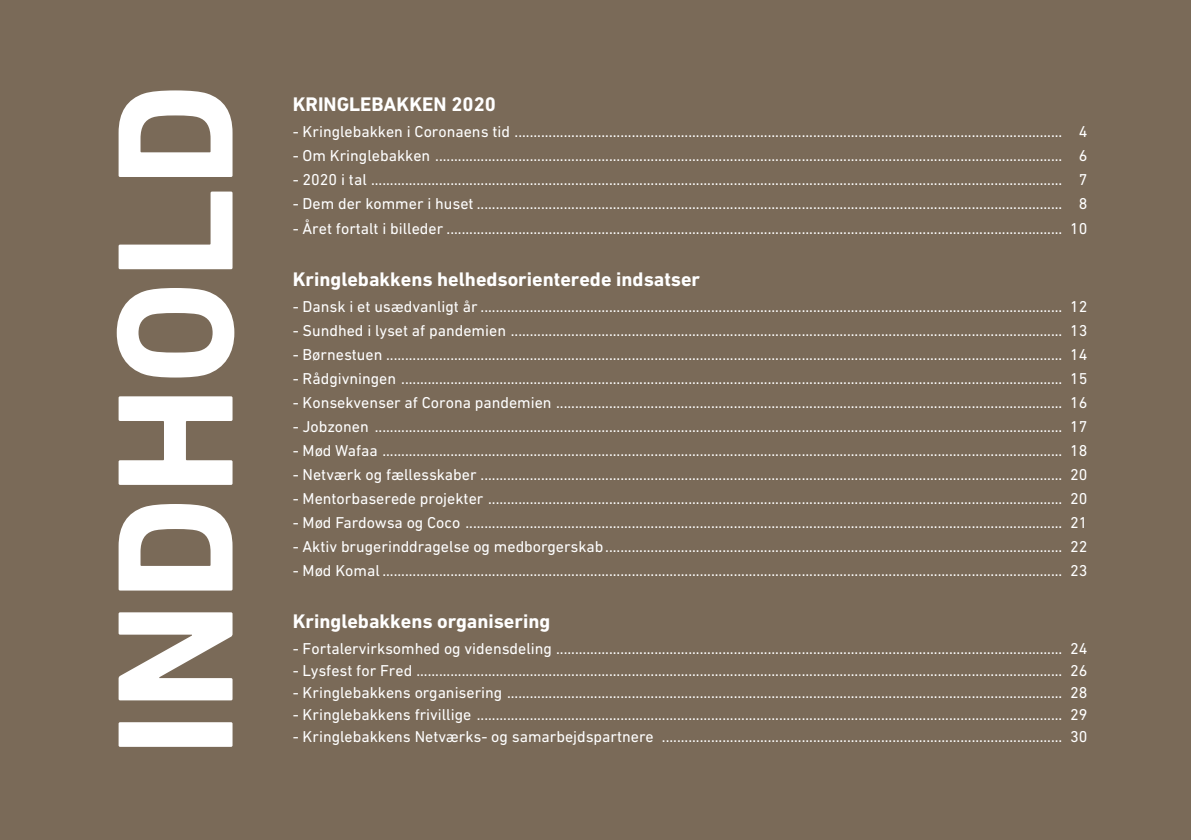
<style>
.page{position:relative;width:1191px;height:840px;background:#fff}
.page>*{position:absolute;margin:0;border:0;box-sizing:border-box;transform-origin:0 0}
.t1{font:700 167.6px "DIN Next CYR";color:#fff}
.t2{font:700 20px "DIN Next CYR";color:#fff}
.t3{font:16px "DIN Next CYR";color:#fff}
</style>
<div class="page">
<div style="left:0;top:0;width:1191px;height:839px;background:#7a6a58"></div>
<h1 class="t1" style="left:77px;top:757px;width:676px;rotate:-90deg">INDHOLD</h1>
<p class="t2" style="left:293px;top:93px;width:205px">KRINGLEBAKKEN 2020</p>
<p class="t3" style="left:293px;top:123px;width:796px">- Kringlebakken i Coronaens tid ................................................................................................................................................. 4</p>
<p class="t3" style="left:293px;top:147px;width:796px">- Om Kringlebakken ...................................................................................................................................................................... 6</p>
<p class="t3" style="left:293px;top:171px;width:796px">- 2020 i tal ....................................................................................................................................................................................... 7</p>
<p class="t3" style="left:293px;top:195px;width:796px">- Dem der kommer i huset ........................................................................................................................................................... 8</p>
<p class="t3" style="left:293px;top:219px;width:796px">- Året fortalt i billeder ................................................................................................................................................................... 10</p>
<p class="t2" style="left:293px;top:267px;width:409px">Kringlebakkens helhedsorienterede indsatser</p>
<p class="t3" style="left:293px;top:297px;width:796px">- Dansk i et usædvanligt år .......................................................................................................................................................... 12</p>
<p class="t3" style="left:293px;top:321px;width:796px">- Sundhed i lyset af pandemien .................................................................................................................................................. 13</p>
<p class="t3" style="left:293px;top:345px;width:796px">- Børnestuen ................................................................................................................................................................................... 14</p>
<p class="t3" style="left:293px;top:369px;width:796px">- Rådgivningen ............................................................................................................................................................................... 15</p>
<p class="t3" style="left:293px;top:393px;width:796px">- Konsekvenser af Corona pandemien ...................................................................................................................................... 16</p>
<p class="t3" style="left:293px;top:417px;width:796px">- Jobzonen ...................................................................................................................................................................................... 17</p>
<p class="t3" style="left:293px;top:441px;width:796px">- Mød Wafaa .................................................................................................................................................................................... 18</p>
<p class="t3" style="left:293px;top:465px;width:796px">- Netværk og fællesskaber .......................................................................................................................................................... 20</p>
<p class="t3" style="left:293px;top:489px;width:796px">- Mentorbaserede projekter ........................................................................................................................................................ 20</p>
<p class="t3" style="left:293px;top:513px;width:796px">- Mød Fardowsa og Coco .............................................................................................................................................................. 21</p>
<p class="t3" style="left:293px;top:537px;width:796px">- Aktiv brugerinddragelse og medborgerskab ......................................................................................................................... 22</p>
<p class="t3" style="left:293px;top:561px;width:796px">- Mød Komal .................................................................................................................................................................................... 23</p>
<p class="t2" style="left:293px;top:609px;width:259px">Kringlebakkens organisering</p>
<p class="t3" style="left:293px;top:639px;width:796px">- Fortalervirksomhed og vidensdeling ...................................................................................................................................... 24</p>
<p class="t3" style="left:293px;top:661px;width:796px">- Lysfest for Fred ........................................................................................................................................................................... 26</p>
<p class="t3" style="left:293px;top:683px;width:796px">- Kringlebakkens organisering ................................................................................................................................................... 28</p>
<p class="t3" style="left:293px;top:705px;width:796px">- Kringlebakkens frivillige ........................................................................................................................................................... 29</p>
<p class="t3" style="left:293px;top:727px;width:796px">- Kringlebakkens Netværks- og samarbejdspartnere .......................................................................................................... 30</p>
</div>
